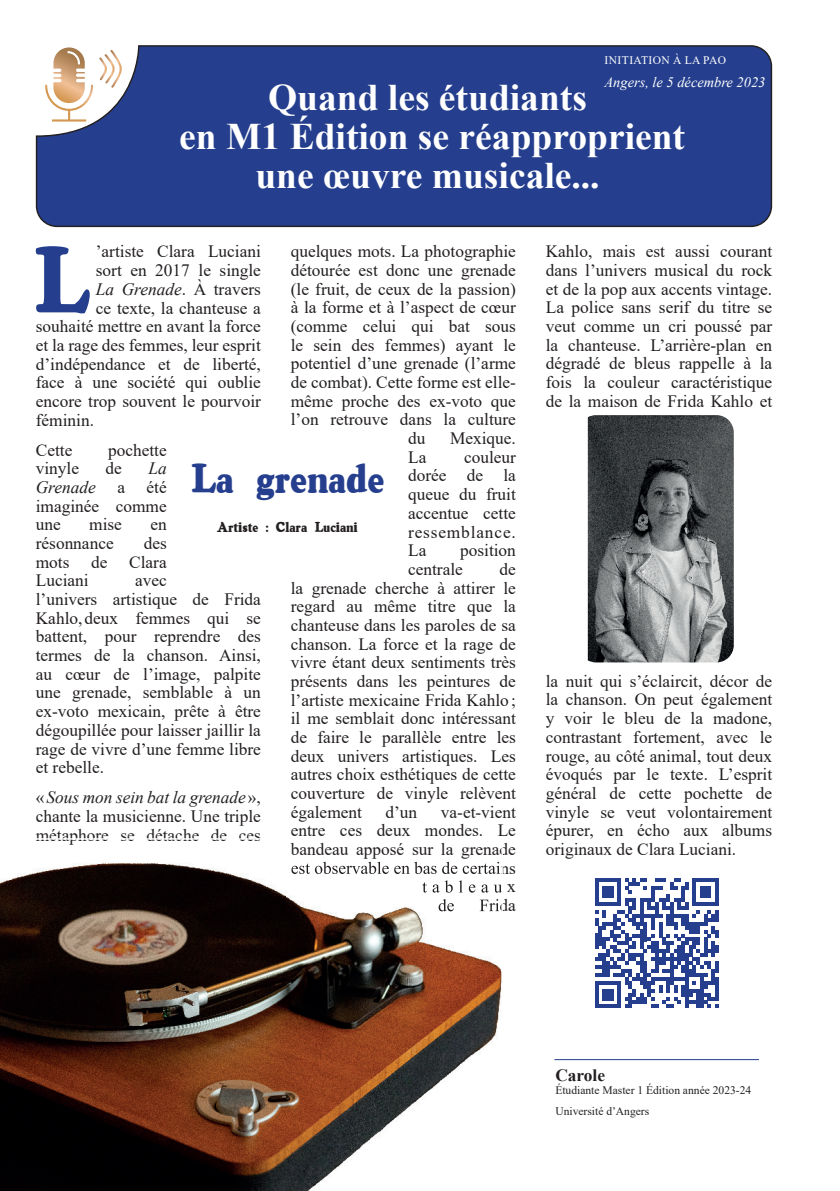
<style>
.page{position:relative;width:840px;height:1191px;background:#fff}
.page>*{position:absolute;margin:0;border:0;box-sizing:border-box;transform-origin:0 0}
.t1{font:103.8px "Algarve";color:#253f8e}
.t2{font:46.2px "Algarve";color:#253f8e}
.t3{font:700 37.4px/39px "Times New Roman";color:#fff;text-align:center}
.t4{font:17.2px/18.6px "Times New Roman";color:#231f20;text-align:justify}
.t5{font:italic 17.2px "Times New Roman";color:#231f20}
.t6{font:700 17.2px "Times New Roman";color:#231f20}
.t7{font:15.8px "Algarve";color:#231f20}
.t8{font:italic 14.4px "Times New Roman";color:#fff}
.t9{font:11.6px/20.8px "Times New Roman";color:#231f20}
.t10{font:11.6px "Times New Roman";letter-spacing:.035em;color:#fff}
.s1{font-style:normal}
.s2{font-style:italic}
</style>
<div class="page">
<div style="left:35px;top:45px;width:737px;height:183px;background:#253f8e"></div>
<svg style="left:45px;top:47px;width:77px;height:75px"></svg>
<img style="left:0;top:862px;width:502px;height:329px">
<hr style="left:554px;top:1059px;width:204px;height:1px;background:#253f8e">
<svg style="left:595px;top:878px;width:123px;height:130px"></svg>
<img style="left:587px;top:415px;width:146px;height:247px">
<p class="t10" style="left:604px;top:52px;width:123px">INITIATION À LA PAO</p>
<p class="t8" style="left:604px;top:72px;width:162px">Angers, le 5 décembre 2023</p>
<h3 class="t3" style="left:179px;top:77px;width:507px">Quand les étudiants<br>en M1 Édition se réapproprient une œuvre musicale...</h3>
<p class="t4" style="left:290px;top:242px;width:226px">quelques mots. La photographie</p>
<p class="t4" style="left:290px;top:260px;width:226px">détourée est donc une grenade</p>
<p class="t4" style="left:290px;top:279px;width:226px">(le fruit, de ceux de la passion)</p>
<p class="t4" style="left:290px;top:298px;width:226px">à la forme et à l’aspect de cœur</p>
<p class="t4" style="left:290px;top:316px;width:226px">(comme celui qui bat sous</p>
<p class="t4" style="left:290px;top:335px;width:226px">le sein des femmes) ayant le</p>
<p class="t4" style="left:290px;top:354px;width:226px">potentiel d’une grenade (l’arme</p>
<p class="t4" style="left:290px;top:372px;width:226px">de combat). Cette forme est elle-</p>
<p class="t4" style="left:290px;top:391px;width:226px">même proche des ex-voto que</p>
<p class="t4" style="left:290px;top:410px;width:226px">l’on retrouve dans la culture</p>
<p class="t4" style="left:408px;top:428px;width:19px">du</p>
<p class="t4" style="left:450px;top:428px;width:67px">Mexique.</p>
<p class="t4" style="left:408px;top:447px;width:20px">La</p>
<h1 class="t1" style="left:34px;top:227px;width:57px">L</h1>
<p class="t4" style="left:96px;top:242px;width:166px">’artiste Clara Luciani</p>
<p class="t4" style="left:96px;top:260px;width:166px">sort en 2017 le single</p>
<p class="t5" style="left:96px;top:277px;width:166px">La Grenade<span class="s1">. À travers</span></p>
<p class="t4" style="left:96px;top:298px;width:166px">ce texte, la chanteuse a</p>
<p class="t4" style="left:36px;top:316px;width:226px">souhaité mettre en avant la force</p>
<p class="t4" style="left:36px;top:335px;width:226px">et la rage des femmes, leur esprit</p>
<p class="t4" style="left:36px;top:354px;width:226px">d’indépendance et de liberté,</p>
<p class="t4" style="left:36px;top:372px;width:226px">face à une société qui oublie</p>
<p class="t4" style="left:36px;top:391px;width:226px">encore trop souvent le pourvoir</p>
<p class="t4" style="left:36px;top:410px;width:60px">féminin.</p>
<p class="t4" style="left:36px;top:440px;width:38px">Cette</p>
<p class="t4" style="left:108px;top:440px;width:60px">pochette</p>
<p class="t4" style="left:36px;top:459px;width:45px">vinyle</p>
<p class="t4" style="left:105px;top:459px;width:18px">de</p>
<p class="t4" style="left:408px;top:447px;width:109px;text-indent:56px">couleur dorée de la queue du fruit accentue cette ressemblance.<br>La</p>
<h2 class="t2" style="left:191px;top:454px;width:194px">La grenade</h2>
<p class="t7" style="left:217px;top:519px;width:142px">Artiste : Clara Luciani</p>
<p class="t4" style="left:36px;top:459px;width:132px;text-indent:113px"><span class="s2">La Grenade</span> a été imaginée comme une</p>
<p class="t4" style="left:89px;top:515px;width:34px">mise</p>
<p class="t4" style="left:150px;top:515px;width:18px">en</p>
<p class="t4" style="left:36px;top:533px;width:79px">résonnance</p>
<p class="t4" style="left:144px;top:533px;width:25px">des</p>
<p class="t4" style="left:36px;top:552px;width:35px">mots</p>
<p class="t4" style="left:91px;top:552px;width:18px">de</p>
<p class="t4" style="left:129px;top:552px;width:39px">Clara</p>
<p class="t4" style="left:36px;top:571px;width:54px">Luciani</p>
<p class="t4" style="left:408px;top:540px;width:109px;text-indent:52px">position centrale</p>
<p class="t4" style="left:290px;top:559px;width:226px;text-indent:209px">de la grenade cherche à attirer le regard au même titre que la chanteuse dans les paroles de sa chanson. La force et la rage de vivre étant deux sentiments très présents dans les peintures de l’artiste mexicaine Frida Kahlo; il me semblait donc intéressant de faire le parallèle entre les deux univers artistiques. Les autres choix esthétiques de cette couverture de vinyle relèvent également</p>
<p class="t4" style="left:36px;top:571px;width:226px;text-align:left;text-indent:99px">avec<br>l’univers artistique de Frida<br>Kahlo,deux femmes qui se battent, pour reprendre des termes de la chanson. Ainsi, au cœur de l’image, palpite une grenade, semblable à un ex-voto mexicain, prête à être dégoupillée pour laisser jaillir la rage de vivre d’une femme libre et rebelle.</p>
<p class="t4" style="left:36px;top:787px;width:226px">«<span class="s2">Sous mon sein bat la grenade</span>», chante la musicienne. Une triple métaphore se détache de ces</p>
<p class="t4" style="left:290px;top:802px;width:226px;text-indent:150px">va-et-vient entre ces deux mondes. Le bandeau apposé sur la grenade</p>
<p class="t4" style="left:385px;top:802px;width:33px">d’un</p>
<p class="t4" style="left:545px;top:242px;width:228px">Kahlo, mais est aussi courant dans l’univers musical du rock et de la pop aux accents vintage.<br>La police sans serif du titre se veut comme un cri poussé par la chanteuse. L’arrière-plan en dégradé de bleus rappelle à la fois la couleur caractéristique de la maison de Frida Kahlo et</p>
<p class="t4" style="left:545px;top:671px;width:228px">la nuit qui s’éclaircit, décor de la chanson. On peut également y voir le bleu de la madone, contrastant fortement, avec le rouge, au côté animal, tout deux évoqués par le texte. L’esprit général de cette pochette de vinyle se veut volontairement épurer, en écho aux albums originaux de Clara Luciani.</p>
<p class="t6" style="left:555px;top:1062px;width:51px">Carole</p>
<p class="t9" style="left:555px;top:1079px;width:197px">Étudiante Master 1 Édition année 2023-24<br>Université d’Angers</p>
</div>
